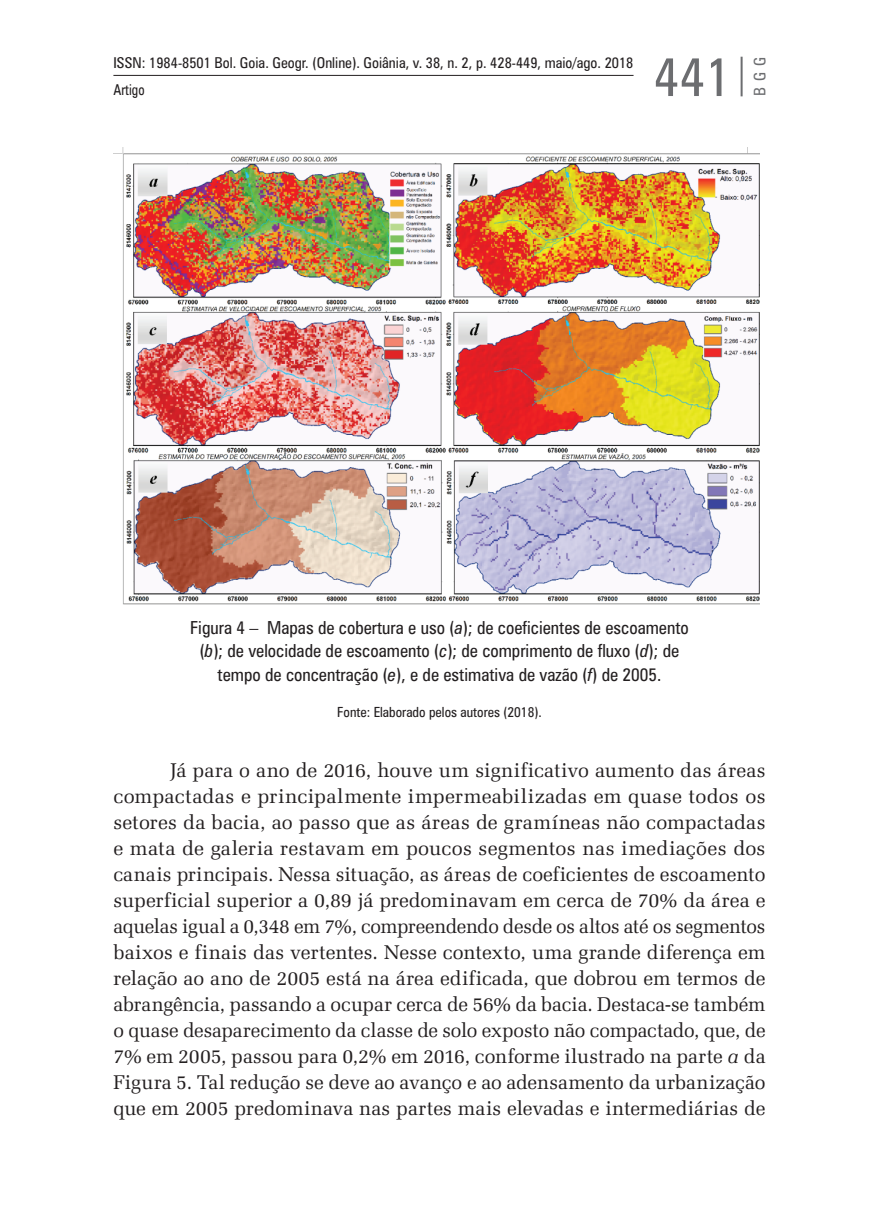
<style>
.page{position:relative;width:879px;height:1219px;background:#fff}
.page>*{position:absolute;margin:0;border:0;box-sizing:border-box;transform-origin:0 0}
.t1{font:condensed 54px "Zurich BT";color:#6c6d70}
.t2{font:20px/26px "Zapf Elliptical 711 BT Roman 2";letter-spacing:.005em;color:#231f20;text-align:justify}
.t3{font:condensed 18px/24px "Zurich BT";color:#231f20;text-align:center}
.t4{font:condensed 16px "Zurich BT";color:#6c6d70}
.t5{font:condensed 15px/26.8px "Zurich BT";color:#231f20}
.t6{font:condensed 14px "Zurich BT";color:#231f20}
.s1{font-family:"Zapf Elliptical 711 BT Roman 2";font-stretch:normal}
.s2{font-style:italic}
.s3{font-family:"Zapf Elliptical 711 BT";font-style:italic}
</style>
<div class="page">
<hr style="left:740px;top:57px;width:2px;height:39px;background:#6c6d70">
<hr style="left:113px;top:75px;width:520px;height:1px;background:#231f20">
<img style="left:113px;top:147px;width:647px;height:458px">
<p class="t5" style="left:113px;top:49px;width:521px">ISSN: 1984-8501 Bol. Goia. Geogr. (Online). Goiânia, v. 38, n. 2, p. 428-449, maio/ago. 2018<br>Artigo</p>
<h1 class="t1" style="left:653px;top:44px;width:79px">441</h1>
<p class="t4" style="left:750px;top:96px;width:41px;rotate:-90deg">BGG</p>
<p class="t3" style="left:190px;top:615px;width:500px">Figura 4 <span class="s1">–</span> Mapas de cobertura e uso (<span class="s2">a</span>); de coeficientes de escoamento (<span class="s2">b</span>); de velocidade de escoamento (<span class="s2">c</span>); de comprimento de fluxo (<span class="s2">d</span>); de tempo de concentração (<span class="s2">e</span>), e de estimativa de vazão (<span class="s2">f</span>) de 2005.</p>
<p class="t6" style="left:337px;top:703px;width:206px">Fonte: Elaborado pelos autores (2018).</p>
<p class="t2" style="left:113px;top:757px;width:654px;text-indent:57px">Já para o ano de 2016, houve um significativo aumento das áreas compactadas e principalmente impermeabilizadas em quase todos os setores da bacia, ao passo que as áreas de gramíneas não compactadas e mata de galeria restavam em poucos segmentos nas imediações dos canais principais. Nessa situação, as áreas de coeficientes de escoamento superficial superior a 0,89 já predominavam em cerca de 70% da área e aquelas igual a 0,348 em 7%, compreendendo desde os altos até os segmentos baixos e finais das vertentes. Nesse contexto, uma grande diferença em relação ao ano de 2005 está na área edificada, que dobrou em termos de abrangência, passando a ocupar cerca de 56% da bacia. Destaca-se também o quase desaparecimento da classe de solo exposto não compactado, que, de 7% em 2005, passou para 0,2% em 2016, conforme ilustrado na parte <span class="s3">a</span> da Figura 5. Tal redução se deve ao avanço e ao adensamento da urbanização que em 2005 predominava nas partes mais elevadas e intermediárias de</p>
</div>
